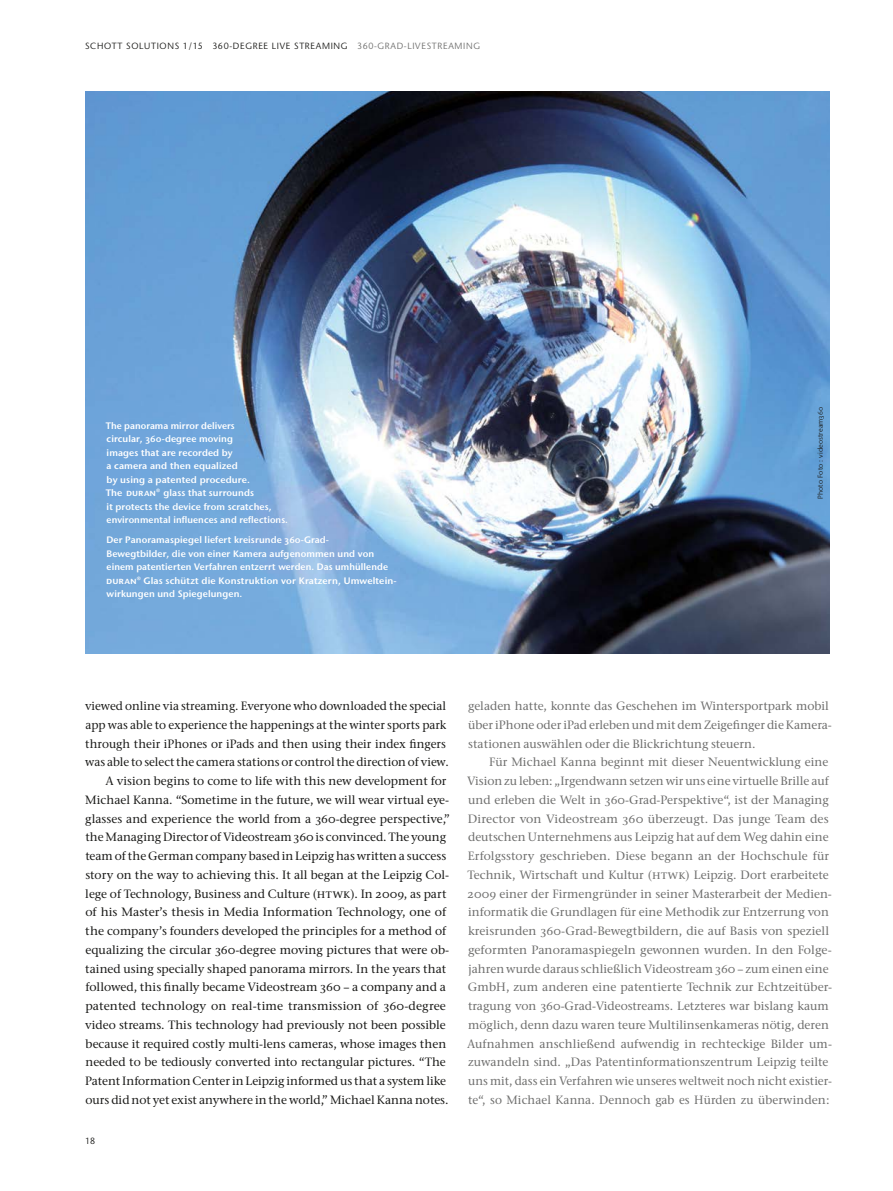
<style>
.page{position:relative;width:893px;height:1191px;background:#fff}
.page>*{position:absolute;margin:0;border:0;box-sizing:border-box;transform-origin:0 0}
.t1{font:500 12px "Stone Serif ITC Pro";color:#1a1a18}
.t2{font:500 12px/18.8px "Stone Serif ITC Pro";color:#6f6f6e}
.t3{font:600 9.3px/13.5px "Stone Sans IIITC Pro";letter-spacing:.01em;color:#fff}
.t4{font:9px "Stone Sans IIITC Pro";letter-spacing:.075em;color:#1a1a18}
.t5{font:7.2px "Stone Sans IIITC Pro";letter-spacing:.01em;color:#1a1a18}
.s1{color:#6f6f6e}
</style>
<div class="page">
<img style="left:85px;top:91px;width:744px;height:563px">
<p class="t4" style="left:85px;top:40px;width:396px">SCHOTT SOLUTIONS 1/15 360-DEGREE LIVE STREAMING <span class="s1">360-GRAD-LIVESTREAMING</span></p>
<p class="t3" style="left:106px;top:418px;width:184px">The panorama mirror delivers<br>circular, 360-degree moving<br>images that are recorded by<br>a camera and then equalized<br>by using a patented procedure.<br>The duran® glass that surrounds<br>it protects the device from scratches, environmental influences and reflections.</p>
<p class="t3" style="left:106px;top:533px;width:292px">Der Panoramaspiegel liefert kreisrunde 360-Grad-<br>Bewegtbilder, die von einer Kamera aufgenommen und von einem patentierten Verfahren entzerrt werden. Das um hüllende duran® Glas schützt die Konstruktion vor Kratzern, Umwelt ein&shy;wirkungen und Spiegelungen.</p>
<p class="t5" style="left:816px;top:498px;width:93px;rotate:-90deg">Photo Foto : videostream360</p>
<p class="t1" style="left:85px;top:698px;width:363px">viewed online via streaming. Everyone who downloaded the special</p>
<p class="t1" style="left:85px;top:717px;width:362px">app was able to experience the happenings at the winter sports park</p>
<p class="t1" style="left:85px;top:736px;width:362px">through their iPhones or iPads and then using their index fingers</p>
<p class="t1" style="left:85px;top:755px;width:365px">was able to select the camera stations or control the direction of view.</p>
<p class="t1" style="left:106px;top:773px;width:342px">A vision begins to come to life with this new development for</p>
<p class="t1" style="left:85px;top:792px;width:365px">Michael Kanna. “Sometime in the future, we will wear virtual eye-</p>
<p class="t1" style="left:85px;top:811px;width:366px">glasses and experience the world from a 360-degree perspective,”</p>
<p class="t1" style="left:85px;top:830px;width:362px">the Managing Director of Videostream 360 is convinced. The young</p>
<p class="t1" style="left:85px;top:848px;width:362px">team of the German company based in Leipzig has written a success</p>
<p class="t1" style="left:86px;top:867px;width:365px">story on the way to achieving this. It all began at the Leipzig Col-</p>
<p class="t1" style="left:85px;top:886px;width:363px">lege of Technology, Business and Culture (htwk). In 2009, as part</p>
<p class="t1" style="left:85px;top:905px;width:363px">of his Master’s thesis in Media Information Technology, one of</p>
<p class="t1" style="left:85px;top:923px;width:363px">the company’s founders developed the principles for a method of</p>
<p class="t1" style="left:85px;top:942px;width:365px">equalizing the circular 360-degree moving pictures that were ob-</p>
<p class="t1" style="left:85px;top:961px;width:363px">tained using specially shaped panorama mirrors. In the years that</p>
<p class="t1" style="left:85px;top:980px;width:362px">followed, this finally became Videostream 360 – a company and a</p>
<p class="t1" style="left:85px;top:998px;width:362px">patented technology on real-time transmission of 360-degree</p>
<p class="t1" style="left:85px;top:1017px;width:362px">video streams. This technology had previously not been possible</p>
<p class="t1" style="left:86px;top:1036px;width:362px">because it required costly multi-lens cameras, whose images then</p>
<p class="t1" style="left:85px;top:1055px;width:362px">needed to be tediously converted into rectangular pictures. “The</p>
<p class="t1" style="left:85px;top:1073px;width:362px">Patent Information Center in Leipzig informed us that a system like</p>
<p class="t1" style="left:85px;top:1092px;width:365px">ours did not yet exist anywhere in the world,” Michael Kanna notes.</p>
<p class="t4" style="left:85px;top:1135px;width:12px">18</p>
<p class="t2" style="left:468px;top:696px;width:365px">geladen hatte, konnte das Geschehen im Wintersportpark mobil über iPhone oder iPad erleben und mit dem Zeigefinger die Kamera&shy;stationen auswählen oder die Blickrichtung steuern.</p>
<p class="t2" style="left:467px;top:753px;width:366px;text-indent:22px">Für Michael Kanna beginnt mit dieser Neuentwicklung eine Vision zu leben: „Irgendwann setzen wir uns eine virtuelle Brille auf und erleben die Welt in 360-Grad-Perspektive“, ist der Managing Director von Videostream 360 überzeugt. Das junge Team des deutschen Unternehmens aus Leipzig hat auf dem Weg dahin eine Erfolgsstory geschrieben. Diese begann an der Hochschule für Technik, Wirtschaft und Kultur (htwk) Leipzig. Dort erarbeitete 2009 einer der Firmengründer in seiner Masterarbeit der Medien&shy;informatik die Grundlagen für eine Methodik zur Entzerrung von kreisrunden 360-Grad-Bewegtbildern, die auf Basis von speziell geformten Panoramaspiegeln gewonnen wurden. In den Folge&shy;jahren wurde daraus schließlich Videostream 360 – zum einen eine GmbH, zum anderen eine patentierte Technik zur Echtzeitüber&shy;tragung von 360-Grad-Videostreams. Letzteres war bislang kaum möglich, denn dazu waren teure Multilinsenkameras nötig, deren Aufnahmen anschließend aufwendig in rechteckige Bilder um&shy;zuwandeln sind. „Das Patentinformationszentrum Leipzig teilte uns mit, dass ein Verfahren wie unseres weltweit noch nicht existier&shy;te“, so Michael Kanna. Dennoch gab es Hürden zu überwinden:</p>
</div>
